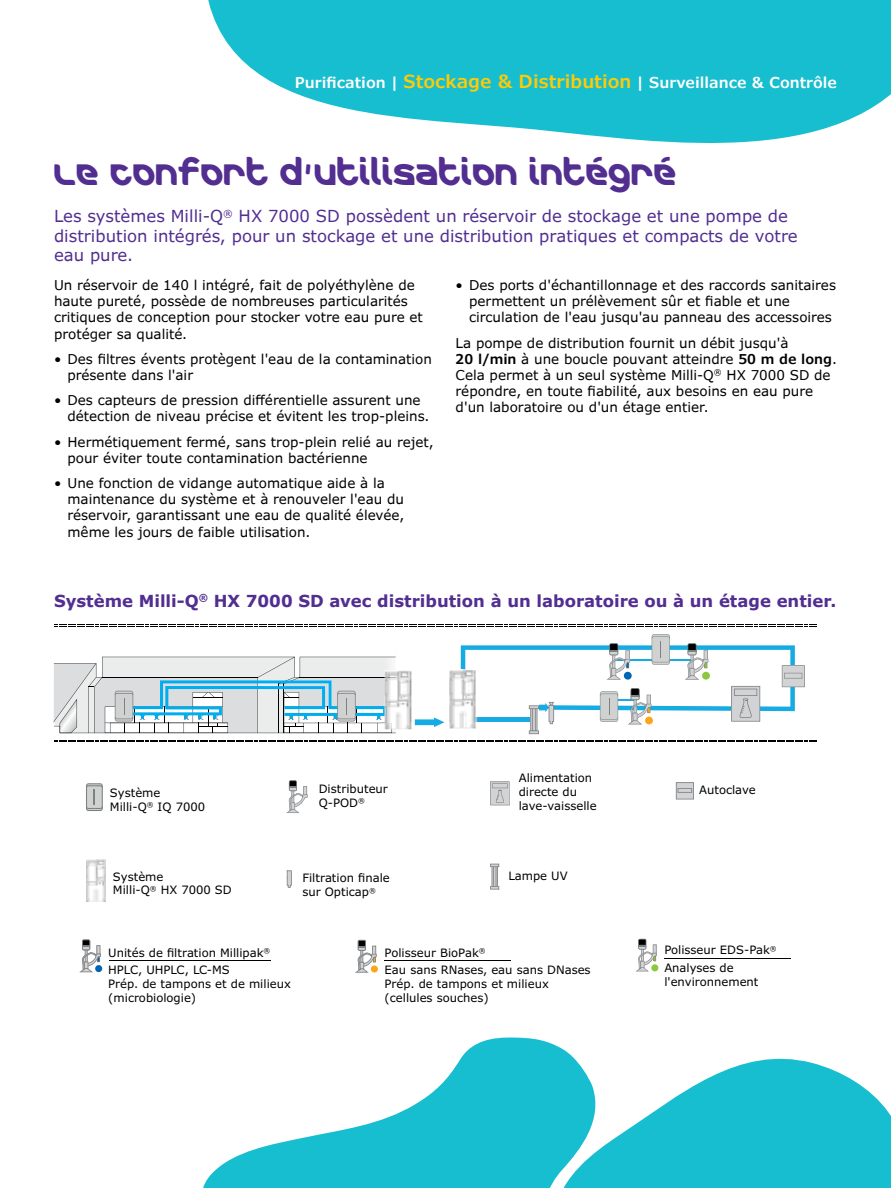
<style>
.page{position:relative;width:891px;height:1188px;background:#fff}
.page>*{position:absolute;margin:0;border:0;box-sizing:border-box;transform-origin:0 0}
.t1{font:30px "Merck";color:#522e91}
.t2{font:16.5px/19.5px "Verdana Pro";color:#522e91}
.t3{font:700 16.5px "Verdana Pro";color:#522e91}
.t4{font:600 15px "Verdana Pro";color:#fff}
.t5{font:13.5px/16.2px "Verdana Pro";color:#000}
.t6{font:11.55px/14px "Verdana Pro";color:#000}
.s1{font-size:18px;color:#ffcb05}
.s2{font-weight:600}
</style>
<div class="page">
<svg style="left:208px;top:0;width:683px;height:144px;fill:#16becf"></svg>
<svg style="left:54px;top:624px;width:763px;height:3px"></svg>
<svg style="left:286px;top:780px;width:22px;height:33px"></svg>
<svg style="left:287px;top:870px;width:5px;height:18px"></svg>
<svg style="left:490px;top:864px;width:9px;height:26px"></svg>
<svg style="left:490px;top:782px;width:20px;height:23px"></svg>
<svg style="left:636px;top:939px;width:21px;height:32px"></svg>
<div style="left:651px;top:964px;width:7px;height:7px;background:#8dc63f;border-radius:50%"></div>
<hr style="left:664px;top:958px;width:126px;height:1px;background:#000">
<hr style="left:385px;top:961px;width:126px;height:1px;background:#000">
<svg style="left:355px;top:940px;width:22px;height:33px"></svg>
<div style="left:371px;top:965px;width:7px;height:8px;background:#faa61a;border-radius:50%"></div>
<hr style="left:109px;top:961px;width:161px;height:1px;background:#000">
<svg style="left:80px;top:940px;width:21px;height:32px"></svg>
<div style="left:95px;top:965px;width:7px;height:7px;background:#0066b3;border-radius:50%"></div>
<svg style="left:53px;top:634px;width:764px;height:108px"></svg>
<img style="left:87px;top:860px;width:19px;height:41px">
<svg style="left:86px;top:783px;width:17px;height:28px"></svg>
<svg style="left:676px;top:782px;width:18px;height:18px"></svg>
<svg style="left:603px;top:1058px;width:288px;height:130px;fill:#16becf"></svg>
<svg style="left:203px;top:1037px;width:400px;height:151px;fill:#16becf"></svg>
<p class="t4" style="left:295px;top:73px;width:544px">Purification | <span class="s1">Stockage &amp; Distribution</span> | Surveillance &amp; Contrôle</p>
<h1 class="t1" style="left:54px;top:150px;width:624px">LE CONFORT D’UTILISATION INTÉGRÉ</h1>
<p class="t2" style="left:54px;top:207px;width:745px">Les systèmes Milli-Q<sup>®</sup> HX 7000 SD possèdent un réservoir de stockage et une pompe de distribution intégrés, pour un stockage et une distribution pratiques et compacts de votre eau pure.</p>
<p class="t5" style="left:54px;top:277px;width:370px">Un réservoir de 140 l intégré, fait de polyéthylène de haute pureté, possède de nombreuses particularités critiques de conception pour stocker votre eau pure et protéger sa qualité.</p>
<p class="t5" style="left:68px;top:351px;width:366px;text-indent:-14px">• Des filtres évents protègent l'eau de la contamination présente dans l'air</p>
<p class="t5" style="left:68px;top:392px;width:363px;text-indent:-14px">• Des capteurs de pression différentielle assurent une détection de niveau précise et évitent les trop-pleins.</p>
<p class="t5" style="left:68px;top:434px;width:368px;text-indent:-14px">• Hermétiquement fermé, sans trop-plein relié au rejet, pour éviter toute contamination bactérienne</p>
<p class="t5" style="left:68px;top:475px;width:338px;text-indent:-14px">• Une fonction de vidange automatique aide à la maintenance du système et à renouveler l'eau du réservoir, garantissant une eau de qualité élevée, même les jours de faible utilisation.</p>
<p class="t5" style="left:469px;top:277px;width:368px;text-indent:-14px">• Des ports d'échantillonnage et des raccords sanitaires permettent un prélèvement sûr et fiable et une circulation de l'eau jusqu'au panneau des accessoires</p>
<p class="t5" style="left:456px;top:335px;width:383px">La pompe de distribution fournit un débit jusqu'à<br><span class="s2">20 l/min</span> à une boucle pouvant atteindre <span class="s2">50 m de long</span>.<br>Cela permet à un seul système Milli-Q<sup>®</sup> HX 7000 SD de répondre, en toute fiabilité, aux besoins en eau pure d'un laboratoire ou d'un étage entier.</p>
<p class="t3" style="left:54px;top:590px;width:784px">Système Milli-Q<sup>®</sup> HX 7000 SD avec distribution à un laboratoire ou à un étage entier.</p>
<p class="t6" style="left:519px;top:771px;width:79px">Alimentation directe du lave-vaisselle</p>
<p class="t6" style="left:319px;top:782px;width:71px">Distributeur<br>Q-POD<sup>®</sup></p>
<p class="t6" style="left:110px;top:786px;width:97px">Système<br>Milli-Q<sup>®</sup> IQ 7000</p>
<p class="t6" style="left:699px;top:783px;width:58px">Autoclave</p>
<p class="t6" style="left:113px;top:870px;width:120px">Système<br>Milli-Q<sup>®</sup> HX 7000 SD</p>
<p class="t6" style="left:302px;top:871px;width:89px">Filtration finale sur Opticap<sup>®</sup></p>
<p class="t6" style="left:508px;top:869px;width:61px">Lampe UV</p>
<p class="t6" style="left:108px;top:944px;width:164px;line-height:17.4px">Unités de filtration Millipak<sup>®<br></sup>HPLC, UHPLC, LC-MS</p>
<p class="t6" style="left:108px;top:977px;width:184px">Prép. de tampons et de milieux (microbiologie)</p>
<p class="t6" style="left:385px;top:944px;width:208px;line-height:17.4px">Polisseur BioPak<sup>®<br></sup>Eau sans RNases, eau sans DNases</p>
<p class="t6" style="left:385px;top:977px;width:166px">Prép. de tampons et milieux (cellules souches)</p>
<p class="t6" style="left:664px;top:942px;width:114px;line-height:17.4px">Polisseur EDS-Pak<sup>®<br></sup>Analyses de</p>
<p class="t6" style="left:664px;top:975px;width:96px">l'environnement</p>
</div>
